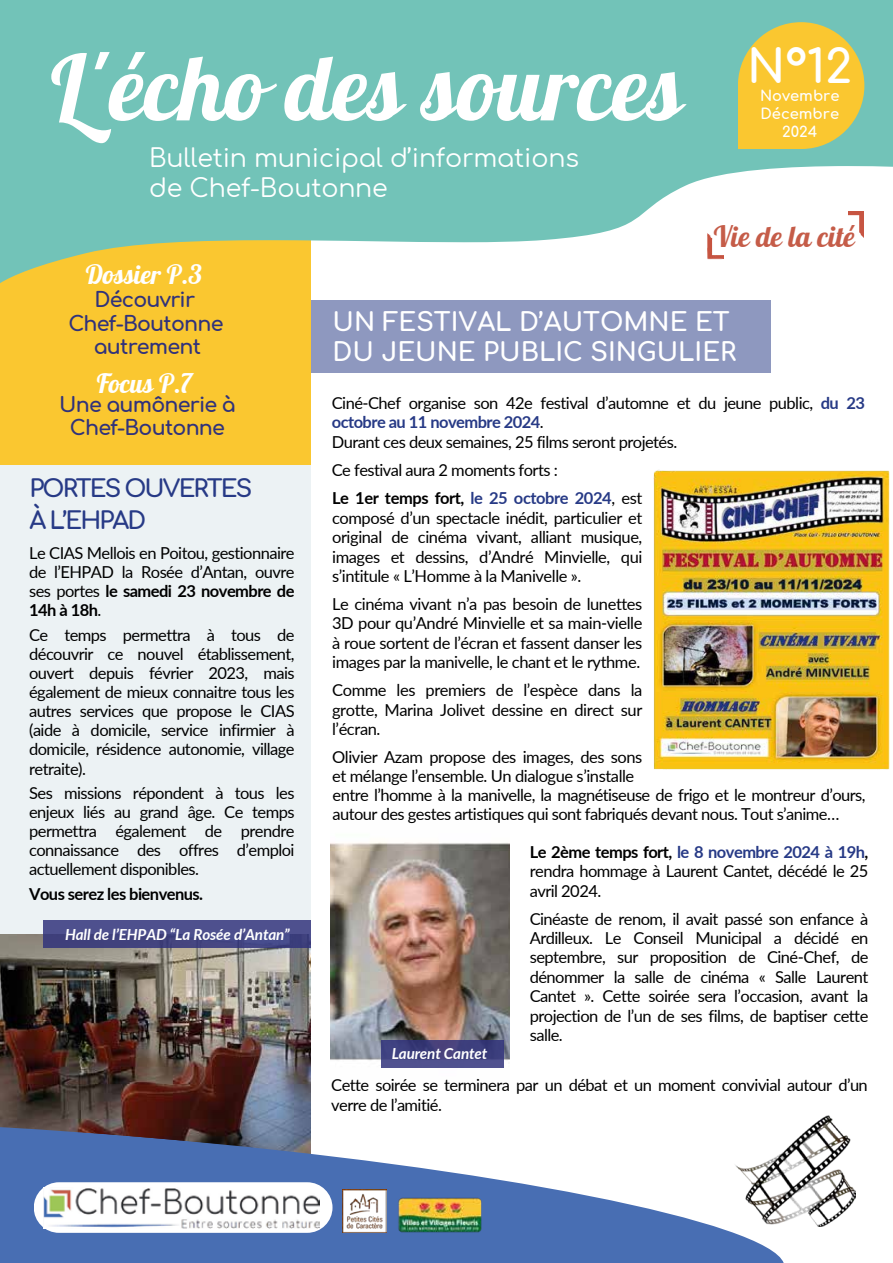
<style>
.page{position:relative;width:893px;height:1263px;background:#fff}
.page>*{position:absolute;margin:0;border:0;box-sizing:border-box;transform-origin:0 0}
.t1{font:91.05px "Galada";color:#fff}
.t2{font:28.65px "Galada";color:#c55c48}
.t3{font:26.1px "Galada";color:#fff}
.t4{font:700 25.5px/30.3px "Comfortaa";color:#fff}
.t5{font:25.35px/29.7px "Comfortaa";letter-spacing:-.005em;color:#fff}
.t6{font:700 24px/32.5px "Comfortaa";letter-spacing:-.08em;color:#273a86}
.t7{font:700 20.55px/23.5px "Comfortaa";letter-spacing:-.035em;color:#30327b;text-align:center}
.t8{font:16.5px/19.4px "Lato";letter-spacing:-.035em;color:#000;text-align:justify}
.t9{font:700 16.5px "Lato";letter-spacing:-.035em;color:#000}
.t10{font:italic 700 15.3px "Lato";letter-spacing:-.01em;color:#fff}
.t11{font:700 14.7px/18px "Comfortaa";color:#fff;text-align:center}
.s1{font-weight:700}
.s2{font-weight:700;color:#273a86}
</style>
<div class="page">
<div style="left:0;top:464px;width:310px;height:736px;background:#ecf2f4"></div>
<div style="left:310px;top:301px;width:461px;height:72px;background:#8e98bf"></div>
<div style="left:0;top:238px;width:311px;height:227px;background:#fac730"></div>
<svg style="left:0;top:0;width:893px;height:283px;fill:#72c3b8"></svg>
<img style="left:0;top:934px;width:311px;height:193px">
<svg style="left:0;top:1127px;width:784px;height:136px;fill:#486eb3"></svg>
<svg style="left:738px;top:22px;width:126px;height:127px;background:#e4c645"></svg>
<div style="left:343px;top:1189px;width:43px;height:44px;background:#92745f"></div>
<img style="left:397px;top:1197px;width:90px;height:36px">
<img style="left:343px;top:1189px;width:43px;height:43px">
<div style="left:34px;top:1182px;width:298px;height:51px;background:#fff;border-radius:25px"></div>
<img style="left:44px;top:1188px;width:276px;height:40px">
<img style="left:849px;top:207px;width:19px;height:38px">
<img style="left:704px;top:226px;width:19px;height:38px">
<img style="left:653px;top:470px;width:237px;height:300px">
<img style="left:331px;top:842px;width:179px;height:218px">
<img style="left:733px;top:1115px;width:123px;height:111px">
<svg style="left:381px;top:1040px;width:123px;height:28px;background:#434481"></svg>
<div style="left:44px;top:920px;width:267px;height:28px;background:linear-gradient(to bottom,#515492,#3f417d)"></div>
<h1 class="t1" style="left:51px;top:36px;width:803px">L'écho des sources <sup>N°12</sup></h1>
<p class="t11" style="left:760px;top:85px;width:81px">Novembre<br>Décembre<br>2024</p>
<h3 class="t5" style="left:149px;top:140px;width:431px">Bulletin municipal d’informations de Chef-Boutonne</h3>
<h2 class="t2" style="left:714px;top:221px;width:143px">Vie de la cité</h2>
<h3 class="t3" style="left:86px;top:260px;width:118px">Dossier P.3</h3>
<p class="t7" style="left:68px;top:285px;width:157px">Découvrir<br>Chef-Boutonne autrement</p>
<h3 class="t3" style="left:97px;top:369px;width:98px">Focus P.7</h3>
<p class="t7" style="left:59px;top:389px;width:178px">Une aumônerie à<br>Chef-Boutonne</p>
<h3 class="t6" style="left:30px;top:468px;width:224px">PORTES OUVERTES<br>À L’EHPAD</h3>
<p class="t8" style="left:29px;top:543px;width:267px">Le CIAS Mellois en Poitou, gestionnaire de l’EHPAD la Rosée d’Antan, ouvre ses portes <span class="s1">le samedi 23 novembre de 14h à 18h</span>.</p>
<p class="t8" style="left:29px;top:624px;width:267px">Ce temps permettra à tous de découvrir ce nouvel établissement, ouvert depuis février 2023, mais également de mieux connaitre tous les autres services que propose le CIAS (aide à domicile, service infirmier à domicile, résidence autonomie, village retraite).</p>
<p class="t8" style="left:29px;top:783px;width:267px">Ses missions répondent à tous les enjeux liés au grand âge. Ce temps permettra également de prendre connaissance des offres d’emploi actuellement disponibles.</p>
<p class="t9" style="left:29px;top:881px;width:176px">Vous serez les bienvenus.</p>
<p class="t10" style="left:65px;top:923px;width:226px">Hall de l’EHPAD “La Rosée d’Antan”</p>
<h3 class="t4" style="left:333px;top:303px;width:405px">UN FESTIVAL D’AUTOMNE ET<br>DU JEUNE PUBLIC SINGULIER</h3>
<p class="t8" style="left:332px;top:392px;width:535px;text-align:left">Ciné-Chef organise son 42e festival d’automne et du jeune public, <span class="s2">du 23 octobre au 11 novembre 2024</span>.<br>Durant ces deux semaines, 25 films seront projetés.</p>
<p class="t8" style="left:332px;top:455px;width:312px;line-height:28.7px">Ce festival aura 2 moments forts :<br><span class="s1">Le 1er temps fort,</span> <span class="s2">le 25 octobre 2024</span>, est</p>
<p class="t8" style="left:332px;top:507px;width:312px">composé d’un spectacle inédit, particulier et original de cinéma vivant, alliant musique, images et dessins, d’André Minvielle, qui s’intitule « L’Homme à la Manivelle ».</p>
<p class="t8" style="left:332px;top:594px;width:312px">Le cinéma vivant n’a pas besoin de lunettes 3D pour qu’André Minvielle et sa main-vielle à roue sortent de l’écran et fassent danser les images par la manivelle, le chant et le rythme.</p>
<p class="t8" style="left:332px;top:680px;width:312px">Comme les premiers de l’espèce dans la grotte, Marina Jolivet dessine en direct sur l’écran.</p>
<p class="t8" style="left:332px;top:747px;width:535px;text-align:left">Olivier Azam propose des images, des sons<br>et mélange l’ensemble. Un dialogue s’installe<br>entre l’homme à la manivelle, la magnétiseuse de frigo et le montreur d’ours, autour des gestes artistiques qui sont fabriqués devant nous. Tout s’anime…</p>
<p class="t8" style="left:530px;top:841px;width:340px"><span class="s1">Le 2ème temps fort,</span> <span class="s2">le 8 novembre 2024 à 19h</span><span class="s1">, </span>rendra hommage à Laurent Cantet, décédé le 25 avril 2024.</p>
<p class="t8" style="left:530px;top:908px;width:340px">Cinéaste de renom, il avait passé son enfance à Ardilleux. Le Conseil Municipal a décidé en septembre, sur proposition de Ciné-Chef, de dénommer la salle de cinéma « Salle Laurent Cantet ». Cette soirée sera l’occasion, avant la projection de l’un de ses films, de baptiser cette salle.</p>
<p class="t8" style="left:331px;top:1075px;width:538px">Cette soirée se terminera par un débat et un moment convivial autour d’un verre de l’amitié.</p>
<p class="t10" style="left:392px;top:1042px;width:97px">Laurent Cantet</p>
</div>
